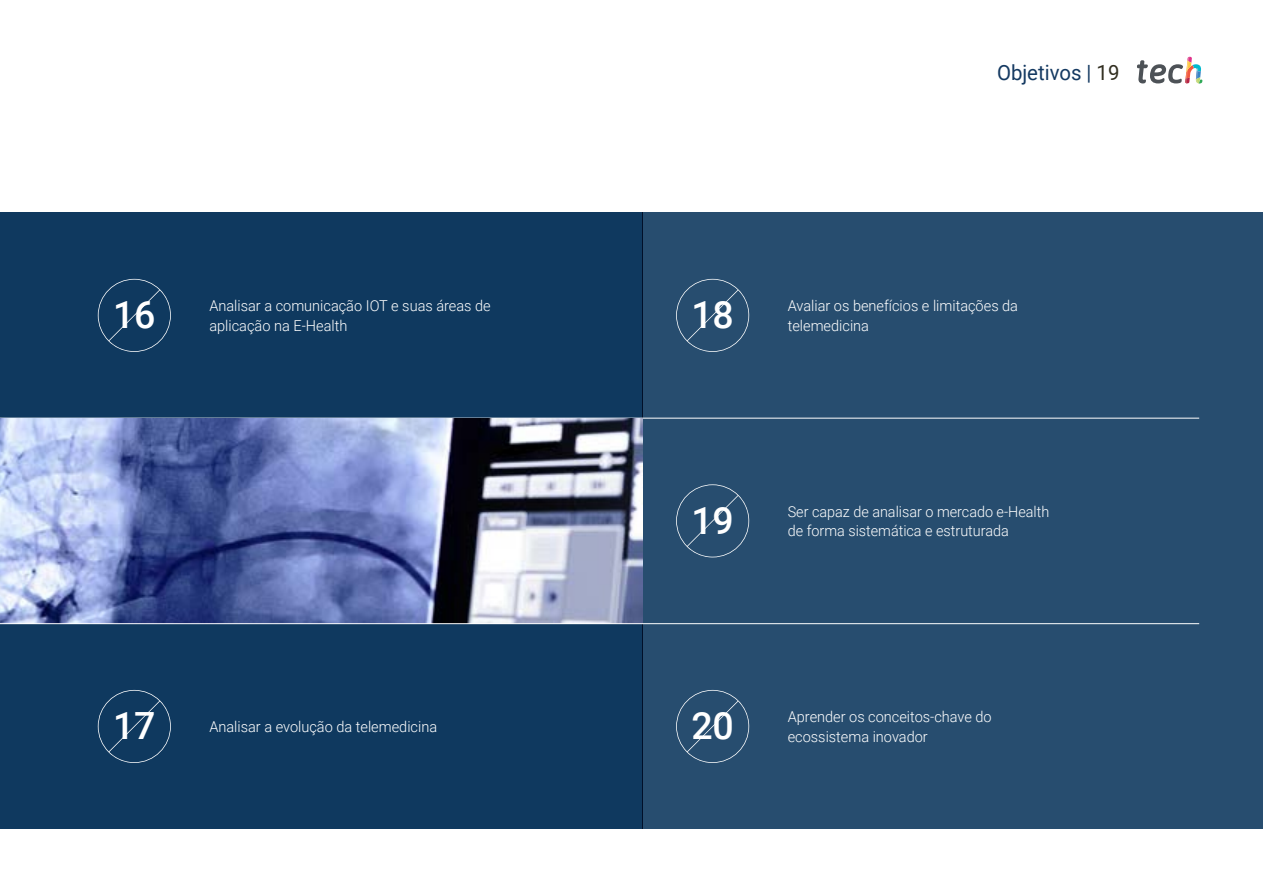
<style>
.page{position:relative;width:1263px;height:893px;background:#fff}
.page>*{position:absolute;margin:0;border:0;box-sizing:border-box;transform-origin:0 0}
.t1{font:500 37.5px "Roboto";color:#fff}
.t2{font:21px "Roboto";color:#143961}
.t3{font:300 15px/19.5px "Roboto";color:#fff}
.t4{font:300 15px/19.5px "Roboto";color:#fff;scale:.96 1}
.s1{color:#312e20}
</style>
<div class="page">
<svg style="left:1137px;top:57px;width:65px;height:27px"></svg>
<div style="left:0;top:213px;width:642px;height:616px;background:#0f395f"></div>
<div style="left:642px;top:213px;width:621px;height:616px;background:#274d6f"></div>
<svg style="left:98px;top:279px;width:73px;height:73px"></svg>
<svg style="left:676px;top:279px;width:73px;height:73px"></svg>
<svg style="left:676px;top:484px;width:73px;height:73px"></svg>
<hr style="left:0;top:418px;width:1199px;height:1px;background:#fff">
<img style="left:0;top:418px;width:642px;height:205px">
<hr style="left:0;top:623px;width:1199px;height:1px;background:#fff">
<svg style="left:98px;top:690px;width:73px;height:73px"></svg>
<svg style="left:676px;top:690px;width:73px;height:73px"></svg>
<h2 class="t2" style="left:997px;top:57px;width:124px">Objetivos | <span class="s1">19</span></h2>
<p class="t3" style="left:209px;top:296px;width:283px">Analisar a comunicação IOT e suas áreas de aplicação na E-Health</p>
<h1 class="t1" style="left:113px;top:288px;width:44px">16</h1>
<h1 class="t1" style="left:691px;top:288px;width:44px">18</h1>
<p class="t3" style="left:788px;top:296px;width:232px">Avaliar os benefícios e limitações da telemedicina</p>
<h1 class="t1" style="left:691px;top:494px;width:44px">19</h1>
<p class="t4" style="left:788px;top:501px;width:274px">Ser capaz de analisar o mercado e-Health de forma sistemática e estruturada</p>
<h1 class="t1" style="left:113px;top:699px;width:44px">17</h1>
<h1 class="t1" style="left:691px;top:699px;width:44px">20</h1>
<p class="t3" style="left:209px;top:716px;width:229px">Analisar a evolução da telemedicina</p>
<p class="t3" style="left:788px;top:707px;width:205px">Aprender os conceitos-chave do ecossistema inovador</p>
</div>
